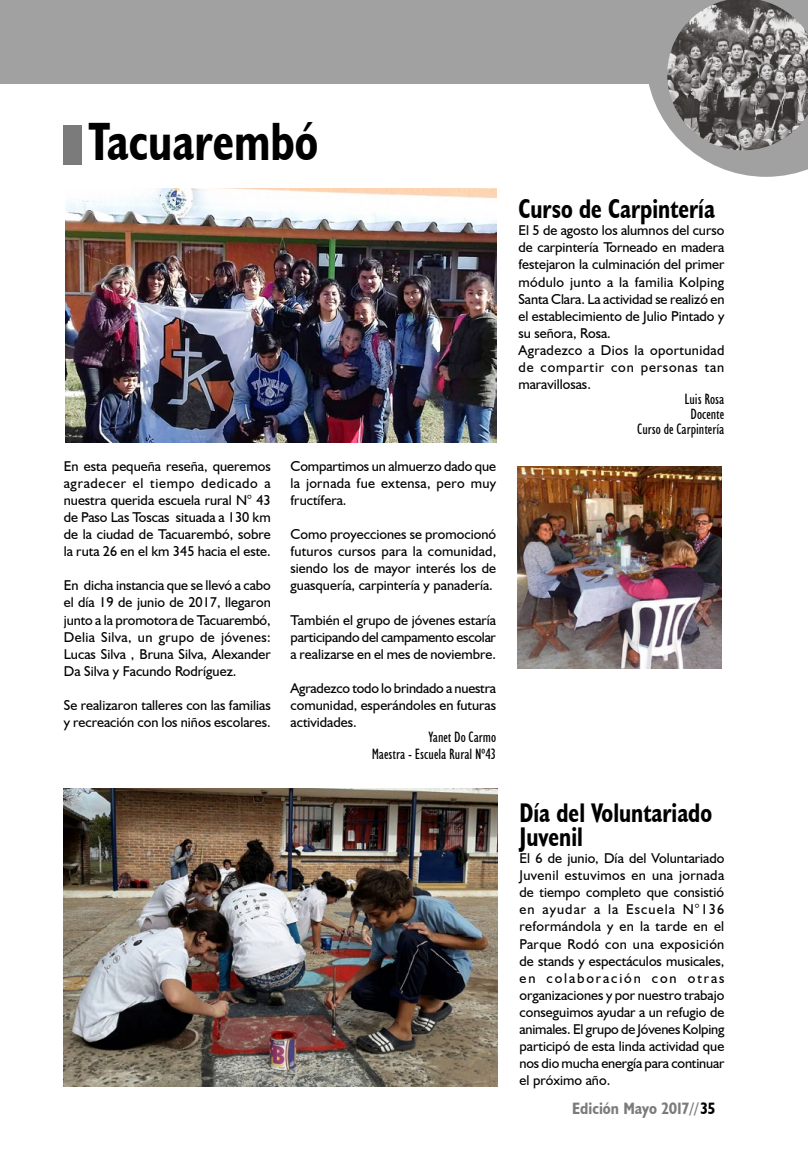
<style>
.page{position:relative;width:808px;height:1170px;background:#fff}
.page>*{position:absolute;margin:0;border:0;box-sizing:border-box;transform-origin:0 0}
.t1{font:700 condensed 54px "Humanist 521 BT";color:#000;scale:.9 1}
.t2{font:700 condensed 27px/24px "Humanist 521 BT";color:#000;scale:.9 1}
.t3{font:700 condensed 16.5px "Humanist 521 BT";color:#7c7b7b}
.t4{font:condensed 15px/15px "Humanist 521 BT";color:#000;text-align:right}
.t5{font:14.25px/17.1px "Humanist 521 BT";color:#000;text-align:justify}
.s1{color:#000}
</style>
<div class="page">
<div style="left:1px;top:0;width:807px;height:84px;background:#a1a1a1"></div>
<svg style="left:649px;top:84px;width:159px;height:93px"></svg>
<img style="left:667px;top:0;width:141px;height:150px">
<div style="left:64px;top:125px;width:18px;height:39px;background:#7c7b7b"></div>
<img style="left:65px;top:188px;width:432px;height:254px">
<img style="left:518px;top:466px;width:204px;height:202px">
<img style="left:64px;top:788px;width:433px;height:297px">
<h1 class="t1" style="left:88px;top:108px;width:257px">Tacuarembó</h1>
<p class="t5" style="left:64px;top:457px;width:209px">En esta pequeña reseña, queremos agradecer el tiempo dedicado a nuestra querida escuela rural N° 43 de Paso Las Toscas situada a 130 km de la ciudad de Tacuarembó, sobre la ruta 26 en el km 345 hacia el este.</p>
<p class="t5" style="left:64px;top:576px;width:209px">En dicha instancia que se llevó a cabo el día 19 de junio de 2017, llegaron junto a la promotora de Tacuarembó, Delia Silva, un grupo de jóvenes:<br>Lucas Silva , Bruna Silva, Alexander Da Silva y Facundo Rodríguez.</p>
<p class="t5" style="left:64px;top:696px;width:209px">Se realizaron talleres con las familias y recreación con los niños escolares.</p>
<p class="t5" style="left:291px;top:457px;width:207px">Compartimos un almuerzo dado que la jornada fue extensa, pero muy fructífera.</p>
<p class="t5" style="left:291px;top:525px;width:207px">Como proyecciones se promocionó futuros cursos para la comunidad, siendo los de mayor interés los de guasquería, carpintería y panadería.</p>
<p class="t5" style="left:291px;top:610px;width:207px">También el grupo de jóvenes estaría participando del campamento escolar a realizarse en el mes de noviembre.</p>
<p class="t5" style="left:291px;top:679px;width:207px">Agradezco todo lo brindado a nuestra comunidad, esperándoles en futuras actividades.</p>
<p class="t4" style="left:372px;top:728px;width:126px;line-height:17.1px">Yanet Do Carmo<br>Maestra - Escuela Rural Nº43</p>
<h2 class="t2" style="left:518px;top:196px;width:220px">Curso de Carpintería</h2>
<p class="t5" style="left:518px;top:221px;width:207px;text-align:left">El 5 de agosto los alumnos del curso de carpintería Torneado en madera festejaron la culminación del primer módulo junto a la familia Kolping<br>Santa Clara. La actividad se realizó en el establecimiento de Julio Pintado y su señora, Rosa.<br>Agradezco a Dios la oportunidad de compartir con personas tan maravillosas.</p>
<p class="t4" style="left:637px;top:391px;width:89px">Luis Rosa<br>Docente<br>Curso de Carpintería</p>
<h2 class="t2" style="left:519px;top:800px;width:216px">Día del Voluntariado<br>Juvenil</h2>
<p class="t5" style="left:519px;top:849px;width:206px">El 6 de junio, Día del Voluntariado Juvenil estuvimos en una jornada de tiempo completo que consistió en ayudar a la Escuela N°136 reformándola y en la tarde en el Parque Rodó con una exposición de stands y espectáculos musicales, en colaboración con otras organizaciones y por nuestro trabajo conseguimos ayudar a un refugio de animales. El grupo de Jóvenes Kolping participó de esta linda actividad que nos dio mucha energía para continuar el próximo año.</p>
<p class="t3" style="left:572px;top:1098px;width:145px">Edición Mayo 2017// <span class="s1">35</span></p>
</div>
